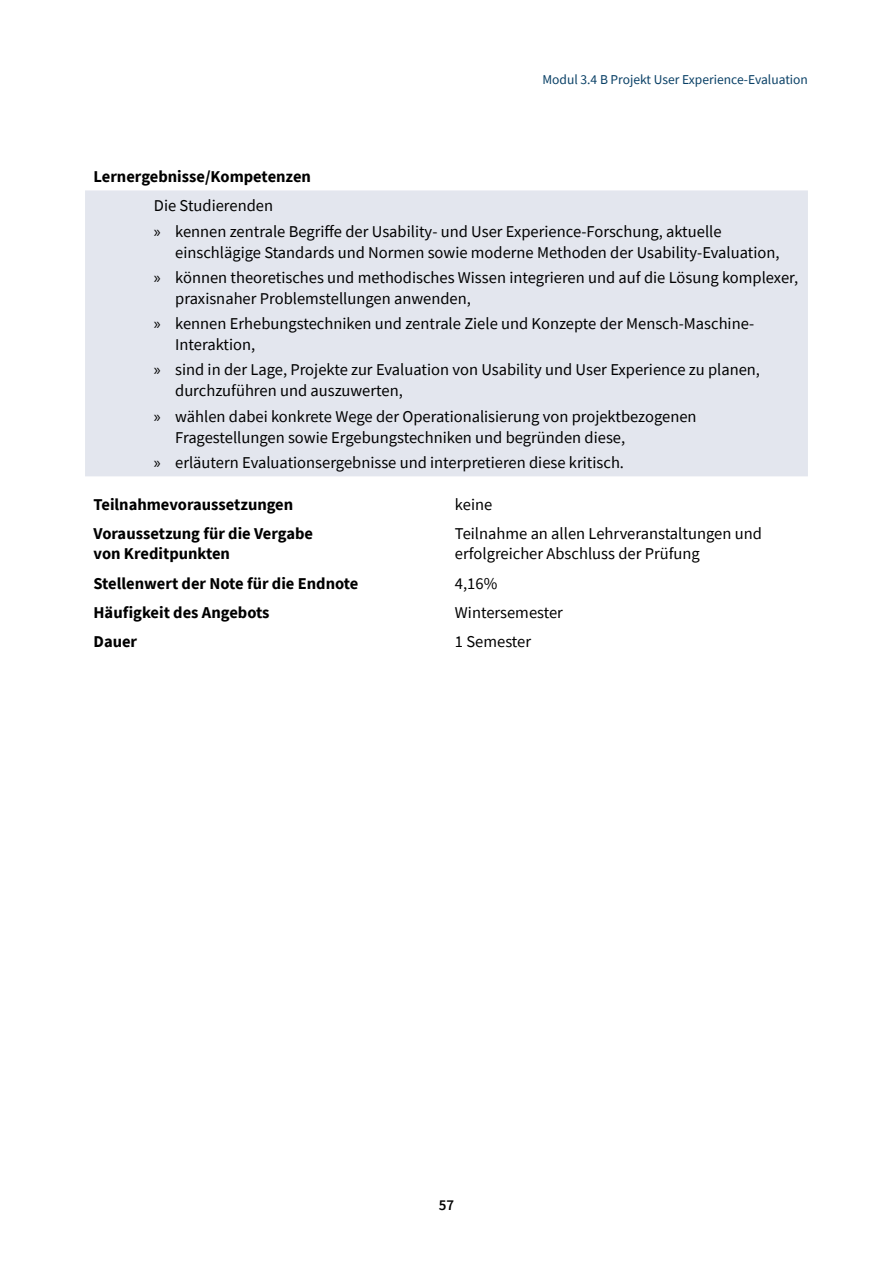
<style>
.page{position:relative;width:893px;height:1263px;background:#fff}
.page>*{position:absolute;margin:0;border:0;box-sizing:border-box;transform-origin:0 0}
.t1{font:16.5px/25.2px "Source Sans Pro";color:#000}
.t2{font:700 16.5px/19.8px "Source Sans Pro";color:#000}
.t3{font:600 15px "Source Sans Pro";color:#000}
.t4{font:13.5px "Source Sans Pro";color:#083f65}
.s1{font-family:"Myriad Pro"}
</style>
<div class="page">
<div style="left:85px;top:190px;width:723px;height:286px;background:#e3e6ee"></div>
<p class="t4" style="left:542px;top:71px;width:267px">Modul 3.4 B Projekt User Experience-Evaluation</p>
<p class="t2" style="left:94px;top:166px;width:219px">Lernergebnisse/Kompetenzen</p>
<p class="t1" style="left:154px;top:193px;width:569px">Die Studierenden<br><span class="s1">»</span> kennen zentrale Begriffe der Usability- und User Experience-Forschung, aktuelle</p>
<p class="t1" style="left:154px;top:239px;width:646px;text-align:center">einschlägige Standards und Normen sowie moderne Methoden der Usability-Evaluation,<br><span class="s1">»</span> können theoretisches und methodisches Wissen integrieren und auf die Lösung komplexer,</p>
<p class="t1" style="left:154px;top:286px;width:602px;text-indent:21px">praxisnaher Problemstellungen anwenden,<br><span class="s1">»</span> kennen Erhebungstechniken und zentrale Ziele und Konzepte der Mensch-Maschine-</p>
<p class="t1" style="left:154px;top:332px;width:608px;text-indent:21px">Interaktion,<br><span class="s1">»</span> sind in der Lage, Projekte zur Evaluation von Usability und User Experience zu planen,</p>
<p class="t1" style="left:154px;top:378px;width:544px;text-indent:21px">durchzuführen und auszuwerten,<br><span class="s1">»</span> wählen dabei konkrete Wege der Operationalisierung von projektbezogenen</p>
<p class="t1" style="left:154px;top:424px;width:473px;text-align:right">Fragestellungen sowie Ergebungstechniken und begründen diese,<br><span class="s1">»</span> erläutern Evaluationsergebnisse und interpretieren diese kritisch.</p>
<p class="t2" style="left:94px;top:494px;width:201px">Teilnahmevoraussetzungen</p>
<p class="t1" style="left:455px;top:492px;width:39px">keine</p>
<p class="t2" style="left:94px;top:524px;width:221px">Voraussetzung für die Vergabe von Kreditpunkten</p>
<p class="t1" style="left:455px;top:524px;width:308px;line-height:19.8px">Teilnahme an allen Lehrveranstaltungen und erfolgreicher Abschluss der Prüfung</p>
<p class="t2" style="left:94px;top:573px;width:266px">Stellenwert der Note für die Endnote</p>
<p class="t1" style="left:455px;top:570px;width:44px">4,16%</p>
<p class="t2" style="left:94px;top:602px;width:177px">Häufigkeit des Angebots</p>
<p class="t1" style="left:455px;top:600px;width:110px">Wintersemester</p>
<p class="t2" style="left:94px;top:632px;width:45px">Dauer</p>
<p class="t1" style="left:455px;top:629px;width:78px">1 Semester</p>
<p class="t3" style="left:439px;top:1195px;width:17px">57</p>
</div>
